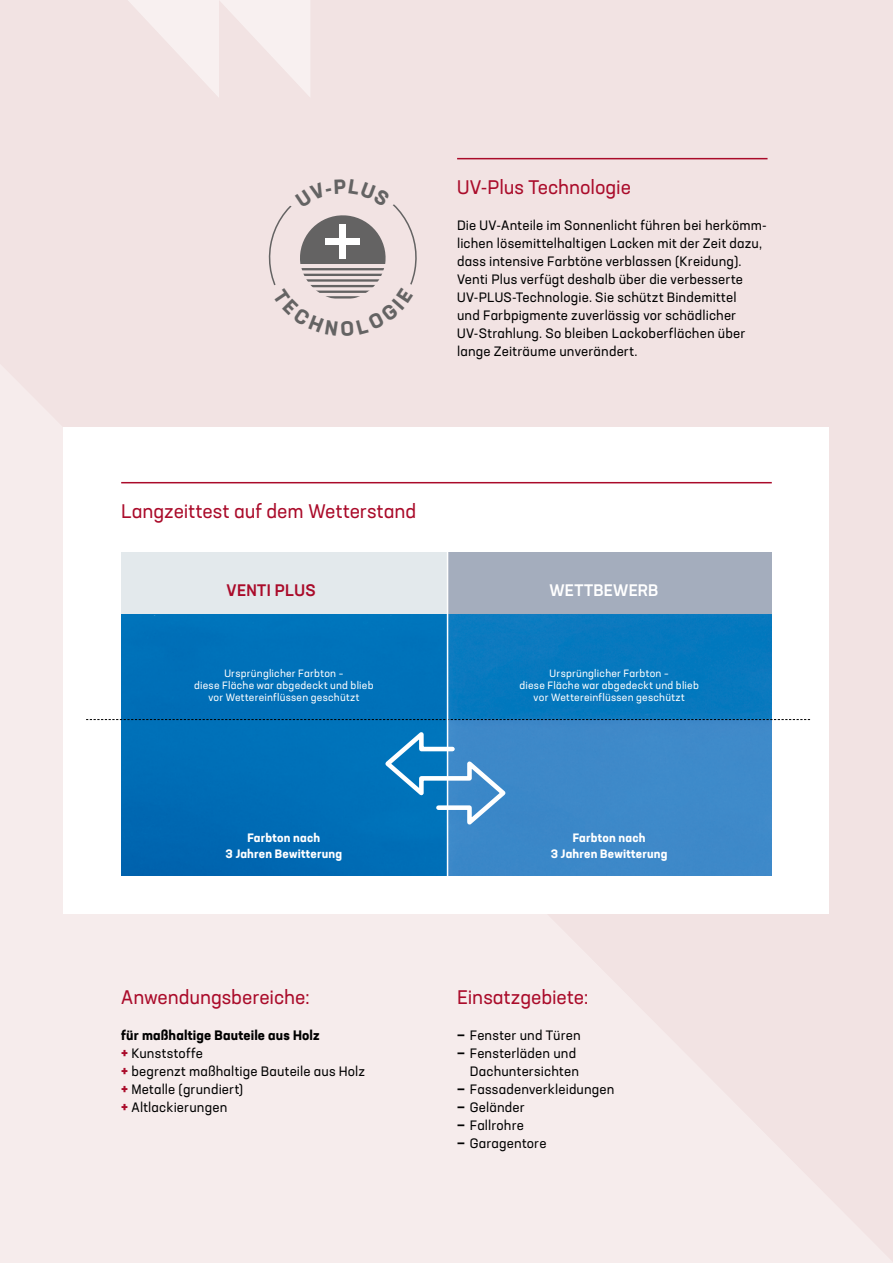
<style>
.page{position:relative;width:893px;height:1263px;background:#fff}
.page>*{position:absolute;margin:0;border:0;box-sizing:border-box;transform-origin:0 0}
.t1{font:19.5px "Neusa Next Std";letter-spacing:-.005em;color:#aa0b2a}
.t2{font:500 16.5px "Neusa Next Std";letter-spacing:.015em;color:#fff}
.t3{font:500 16.5px "Neusa Next Std";letter-spacing:.02em;color:#aa0b2a}
.t4{font:13.5px/18px "Neusa Next Std";letter-spacing:.01em;color:#000}
.t5{font:700 12px/16px "Neusa Next Std";letter-spacing:.015em;color:#fff;text-align:center}
.t6{font:10.5px/12px "Neusa Next Std";letter-spacing:.02em;color:#fff;text-align:center}
.s1{font-weight:700}
.s2{font-weight:700;color:#aa0b2a}
</style>
<div class="page">
<div style="left:1px;top:0;width:892px;height:1263px;background:#f2e3e3"></div>
<div style="left:64px;top:428px;width:765px;height:486px;background:#fff"></div>
<hr style="left:457px;top:158px;width:310px;height:1px;background:#aa0b2a">
<hr style="left:121px;top:482px;width:651px;height:1px;background:#aa0b2a">
<div style="left:121px;top:552px;width:327px;height:63px;background:#e3e9ec"></div>
<img style="left:121px;top:614px;width:325px;height:262px">
<img style="left:449px;top:614px;width:323px;height:262px">
<div style="left:448px;top:552px;width:324px;height:61px;background:#a4adbd"></div>
<svg style="left:385px;top:732px;width:121px;height:93px;background:#3d90ca"></svg>
<svg style="left:86px;top:719px;width:724px;height:1px"></svg>
<hr style="left:447px;top:547px;width:1px;height:337px;background:#fff">
<svg style="left:128px;top:0;width:182px;height:97px"></svg>
<svg style="left:269px;top:204px;width:148px;height:95px"></svg>
<h1 class="t1" style="left:457px;top:175px;width:175px">UV-Plus Technologie</h1>
<p class="t4" style="left:457px;top:216px;width:311px">Die UV-Anteile im Sonnenlicht führen bei herkömm&shy;lichen lösemittelhaltigen Lacken mit der Zeit dazu, dass intensive Farbtöne verblassen (Kreidung).<br>Venti Plus verfügt deshalb über die verbesserte UV-PLUS-Technologie. Sie schützt Bindemittel<br>und Farbpigmente zuverlässig vor schädlicher UV-Strahlung. So bleiben Lackoberflächen über lange Zeiträume unverändert.</p>
<h1 class="t1" style="left:121px;top:499px;width:297px">Langzeittest auf dem Wetterstand</h1>
<p class="t3" style="left:227px;top:580px;width:90px">VENTI PLUS</p>
<p class="t2" style="left:549px;top:580px;width:110px">WETTBEWERB</p>
<p class="t6" style="left:194px;top:667px;width:181px">Ursprünglicher Farbton –<br>diese Fläche war abgedeckt und blieb vor Wettereinflüssen geschützt</p>
<p class="t6" style="left:519px;top:667px;width:181px">Ursprünglicher Farbton –<br>diese Fläche war abgedeckt und blieb vor Wettereinflüssen geschützt</p>
<p class="t5" style="left:226px;top:829px;width:118px">Farbton nach<br>3 Jahren Bewitterung</p>
<p class="t5" style="left:551px;top:829px;width:118px">Farbton nach<br>3 Jahren Bewitterung</p>
<h1 class="t1" style="left:121px;top:985px;width:190px">Anwendungsbereiche:</h1>
<p class="t4" style="left:121px;top:1026px;width:245px"><span class="s1">für maßhaltige Bauteile aus Holz<br></span><span class="s2">+</span> Kunststoffe<br><span class="s2">+</span> begrenzt maßhaltige Bauteile aus Holz <span class="s2">+</span> Metalle (grundiert)<br><span class="s2">+</span> Altlackierungen</p>
<h1 class="t1" style="left:457px;top:985px;width:133px">Einsatzgebiete:</h1>
<p class="t4" style="left:457px;top:1026px;width:125px"><span class="s1">—</span> Fenster und Türen</p>
<p class="t4" style="left:457px;top:1044px;width:123px;text-align:right"><span class="s1">—</span> Fensterläden und<br>Dachuntersichten</p>
<p class="t4" style="left:457px;top:1080px;width:159px"><span class="s1">—</span> Fassadenverkleidungen</p>
<p class="t4" style="left:457px;top:1098px;width:69px"><span class="s1">—</span> Geländer</p>
<p class="t4" style="left:457px;top:1116px;width:68px"><span class="s1">—</span> Fallrohre</p>
<p class="t4" style="left:457px;top:1134px;width:91px"><span class="s1">—</span> Garagentore</p>
</div>
